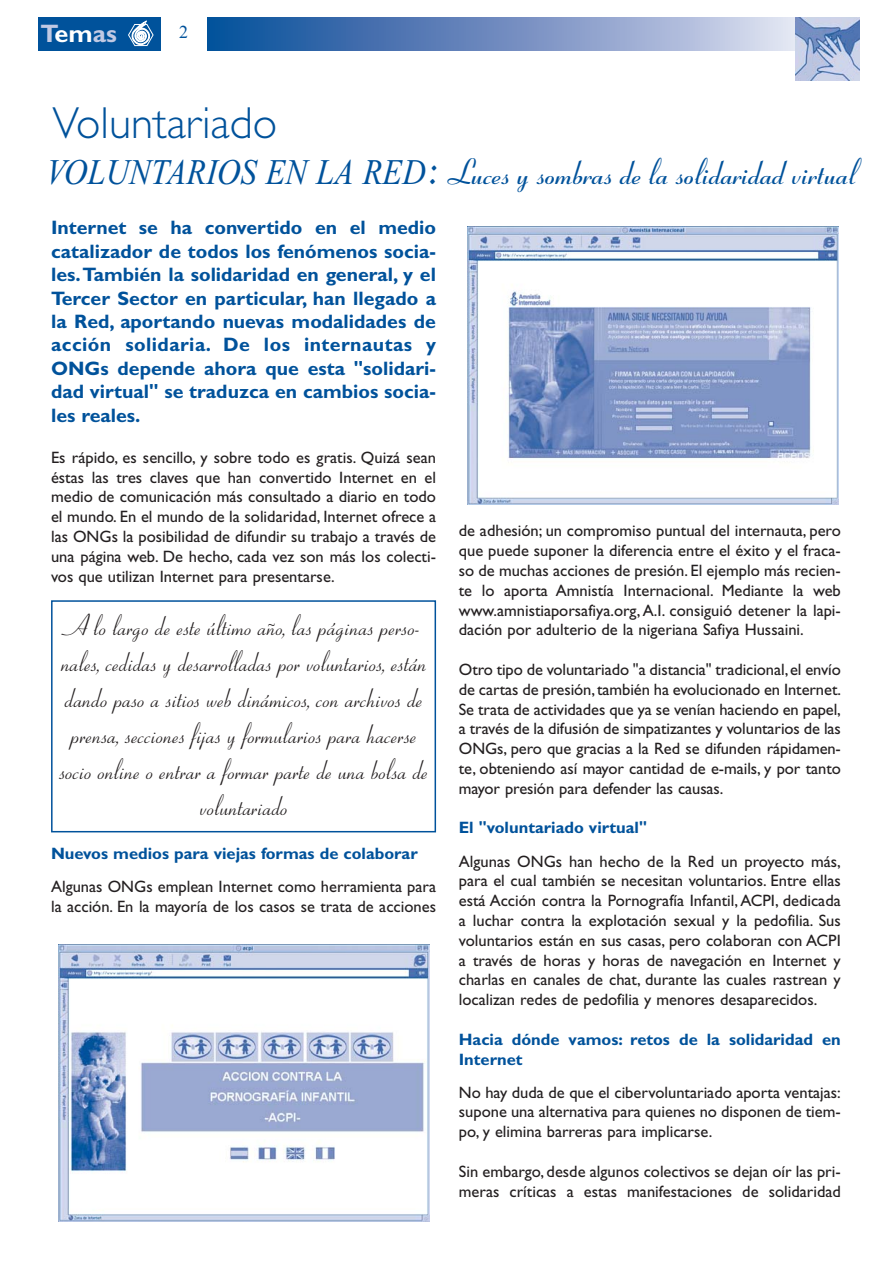
<style>
.page{position:relative;width:893px;height:1263px;background:#fff}
.page>*{position:absolute;margin:0;border:0;box-sizing:border-box;transform-origin:0 0}
.t1{font:300 45px "Gill Sans";color:#00529b}
.t2{font:700 36px "Coronet";color:#00529b}
.t3{font:30px/36px "Coronet";color:#231f20;text-align:center}
.t4{font:700 25.35px "Gill Sans";color:#c1c9e3}
.t5{font:700 19.5px/23.4px "Gill Sans";color:#00529b;text-align:justify}
.t6{font:18px "Times New Roman";color:#00529b}
.t7{font:16.5px/19.8px "Gill Sans";color:#231f20;text-align:justify}
.t8{font:700 16.5px/19.8px "Gill Sans";color:#00529b}
.s1{color:#fff}
.s2{font-family:"Times New Roman";font-weight:400;font-style:italic}
.s3{font-family:"Goudy";font-weight:400;font-style:italic;font-size:45px}
</style>
<div class="page">
<div style="left:38px;top:17px;width:122px;height:34px;background:#00529b"></div>
<svg style="left:128px;top:21px;width:26px;height:25px"></svg>
<div style="left:208px;top:17px;width:634px;height:34px;background:linear-gradient(to right,#054896,#f0e6f5)"></div>
<img style="left:795px;top:17px;width:64px;height:64px">
<div style="left:51px;top:600px;width:385px;height:232px;border:2px solid #00529b"></div>
<img style="left:58px;top:944px;width:371px;height:278px">
<img style="left:468px;top:227px;width:370px;height:277px">
<h3 class="t4" style="left:41px;top:25px;width:78px">T<span class="s1">em</span>as</h3>
<p class="t6" style="left:179px;top:22px;width:10px">2</p>
<h1 class="t1" style="left:53px;top:108px;width:226px">Voluntariado</h1>
<h2 class="t2" style="left:47px;top:158px;width:810px"><span class="s2">VOLUNTARIOS EN LA RED</span><span class="s3">:</span> Luces y sombras de la solidaridad virtual</h2>
<p class="t5" style="left:51px;top:218px;width:386px">Internet se ha convertido en el medio catalizador de todos los fenómenos socia&shy;les.También la solidaridad en general, y el Tercer Sector en particular, han llegado a la Red, aportando nuevas modalidades de acción solidaria. De los internautas y ONGs depende ahora que esta "solidari&shy;dad virtual" se traduzca en cambios socia&shy;les reales.</p>
<p class="t7" style="left:51px;top:449px;width:386px">Es rápido, es sencillo, y sobre todo es gratis. Quizá sean éstas las tres claves que han convertido Internet en el medio de comunicación más consultado a diario en todo el mundo. En el mundo de la solidaridad, Internet ofrece a las ONGs la posibilidad de difundir su trabajo a través de una página web. De hecho, cada vez son más los colecti&shy;vos que utilizan Internet para presentarse.</p>
<p class="t3" style="left:59px;top:607px;width:370px">A lo largo de este último año, las páginas perso&shy;nales, cedidas y desarrolladas por voluntarios, están dando paso a sitios web dinámicos, con archivos de prensa, secciones fijas y formularios para hacerse socio online o entrar a formar parte de una bolsa de voluntariado</p>
<p class="t8" style="left:51px;top:845px;width:368px">Nuevos medios para viejas formas de colaborar</p>
<p class="t7" style="left:51px;top:878px;width:386px">Algunas ONGs emplean Internet como herramienta para la acción. En la mayoría de los casos se trata de acciones</p>
<p class="t7" style="left:459px;top:523px;width:383px">de adhesión; un compromiso puntual del internauta, pero que puede suponer la diferencia entre el éxito y el fraca&shy;so de muchas acciones de presión. El ejemplo más recien&shy;te lo aporta Amnistía Internacional. Mediante la web www.amnistiaporsafiya.org, A.I. consiguió detener la lapi&shy;dación por adulterio de la nigeriana Safiya Hussaini.</p>
<p class="t7" style="left:459px;top:661px;width:383px">Otro tipo de voluntariado "a distancia" tradicional,el envío de cartas de presión,también ha evolucionado en Internet.<br>Se trata de actividades que ya se venían haciendo en papel, a través de la difusión de simpatizantes y voluntarios de las ONGs, pero que gracias a la Red se difunden rápidamen&shy;te, obteniendo así mayor cantidad de e-mails, y por tanto mayor presión para defender las causas.</p>
<p class="t8" style="left:459px;top:820px;width:190px">El "voluntariado virtual"</p>
<p class="t7" style="left:459px;top:853px;width:383px">Algunas ONGs han hecho de la Red un proyecto más, para el cual también se necesitan voluntarios. Entre ellas está Acción contra la Pornografía Infantil, ACPI, dedicada a luchar contra la explotación sexual y la pedofilia. Sus voluntarios están en sus casas, pero colaboran con ACPI a través de horas y horas de navegación en Internet y charlas en canales de chat, durante las cuales rastrean y localizan redes de pedofilia y menores desaparecidos.</p>
<p class="t8" style="left:459px;top:1031px;width:383px">Hacia dónde vamos: retos de la solidaridad en<br>Internet</p>
<p class="t7" style="left:459px;top:1084px;width:383px">No hay duda de que el cibervoluntariado aporta ventajas: supone una alternativa para quienes no disponen de tiem&shy;po, y elimina barreras para implicarse.</p>
<p class="t7" style="left:459px;top:1163px;width:383px">Sin embargo, desde algunos colectivos se dejan oír las pri&shy;meras críticas a estas manifestaciones de solidaridad</p>
</div>
